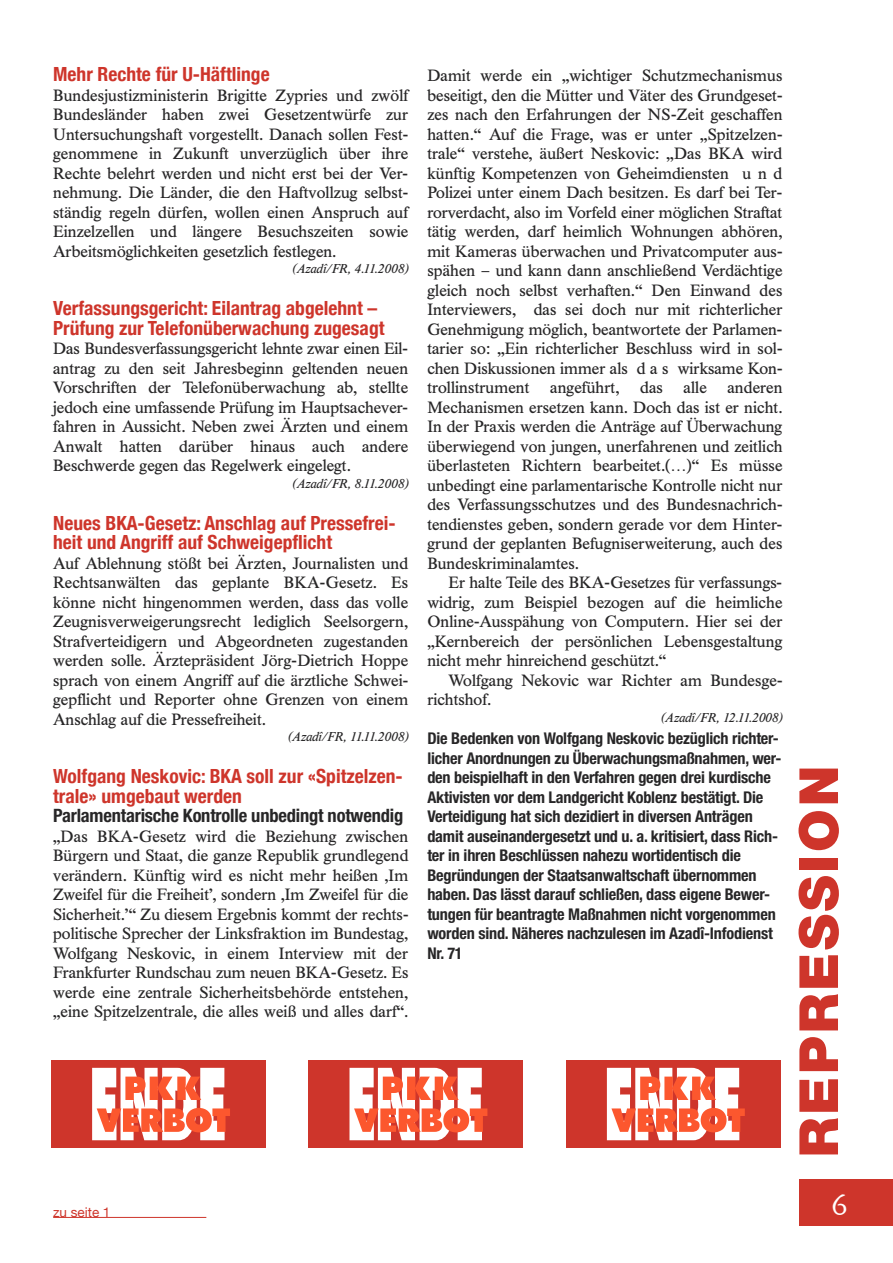
<style>
.page{position:relative;width:893px;height:1263px;background:#fff}
.page>*{position:absolute;margin:0;border:0;box-sizing:border-box;transform-origin:0 0}
.t1{font:900 54px "Helvetica Neue";letter-spacing:.05em;color:#ce352b}
.t2{font:33px "Herculanum";color:#fff}
.t3{font:700 condensed 19.5px/19.5px "Helvetica Neue";color:#ce352b}
.t4{font:700 condensed 18.45px "Helvetica Neue";letter-spacing:-.01em;color:#272627}
.t5{font:16.2px/19.5px "Times BQ";color:#272627;text-align:justify}
.t6{font:700 condensed 16.2px/19.5px "Helvetica Neue";letter-spacing:-.01em;color:#272627}
.t7{font:13.5px "Helvetica Neue";color:#ce352b}
.t8{font:italic 12.75px "Times BQ";color:#272627}
</style>
<div class="page">
<div style="left:799px;top:1179px;width:94px;height:46px;background:#ce352b"></div>
<div style="left:51px;top:1060px;width:215px;height:87px;background:#ce352b"></div>
<svg style="left:92px;top:1068px;width:138px;height:72px"></svg>
<div style="left:308px;top:1060px;width:215px;height:87px;background:#ce352b"></div>
<svg style="left:349px;top:1068px;width:138px;height:72px"></svg>
<div style="left:566px;top:1060px;width:214px;height:87px;background:#ce352b"></div>
<svg style="left:607px;top:1068px;width:138px;height:72px"></svg>
<hr style="left:53px;top:1217px;width:153px;height:1px;background:#ce352b">
<p class="t3" style="left:53px;top:64px;width:218px">Mehr Rechte für U-Häftlinge</p>
<p class="t5" style="left:53px;top:85px;width:357px">Bundesjustizministerin Brigitte Zypries und zwölf Bundesländer haben zwei Gesetzentwürfe zur Untersuchungshaft vorgestellt. Danach sollen Fest&shy;genommene in Zukunft unverzüglich über ihre Rechte belehrt werden und nicht erst bei der Ver&shy;nehmung. Die Länder, die den Haftvollzug selbst&shy;ständig regeln dürfen, wollen einen Anspruch auf Einzelzellen und längere Besuchszeiten sowie Arbeitsmöglichkeiten gesetzlich festlegen.</p>
<p class="t8" style="left:291px;top:262px;width:118px">(Azadî/FR, 4.11.2008)</p>
<p class="t3" style="left:53px;top:298px;width:333px">Verfassungsgericht: Eilantrag abgelehnt –<br>Prüfung zur Telefonüberwachung zugesagt</p>
<p class="t5" style="left:53px;top:339px;width:357px">Das Bundesverfassungsgericht lehnte zwar einen Eil&shy;antrag zu den seit Jahresbeginn geltenden neuen Vorschriften der Telefonüberwachung ab, stellte jedoch eine umfassende Prüfung im Hauptsachever&shy;fahren in Aussicht. Neben zwei Ärzten und einem Anwalt hatten darüber hinaus auch andere Beschwerde gegen das Regelwerk eingelegt.</p>
<p class="t8" style="left:291px;top:476px;width:118px">(Azadî/FR, 8.11.2008)</p>
<p class="t3" style="left:53px;top:513px;width:344px">Neues BKA-Gesetz: Anschlag auf Pressefrei&shy;heit und Angriff auf Schweigepflicht</p>
<p class="t5" style="left:53px;top:553px;width:357px">Auf Ablehnung stößt bei Ärzten, Journalisten und Rechtsanwälten das geplante BKA-Gesetz. Es könne nicht hingenommen werden, dass das volle Zeugnisverweigerungsrecht lediglich Seelsorgern, Strafverteidigern und Abgeordneten zugestanden werden solle. Ärztepräsident Jörg-Dietrich Hoppe sprach von einem Angriff auf die ärztliche Schwei&shy;gepflicht und Reporter ohne Grenzen von einem Anschlag auf die Pressefreiheit.</p>
<p class="t8" style="left:287px;top:730px;width:123px">(Azadî/FR, 11.11.2008)</p>
<p class="t3" style="left:53px;top:766px;width:351px">Wolfgang Neskovic: BKA soll zur «Spitzelzen&shy;trale» umgebaut werden</p>
<p class="t4" style="left:53px;top:809px;width:352px">Parlamentarische Kontrolle unbedingt notwendig</p>
<p class="t5" style="left:53px;top:826px;width:357px">„Das BKA-Gesetz wird die Beziehung zwischen Bürgern und Staat, die ganze Republik grundlegend verändern. Künftig wird es nicht mehr heißen ‚Im Zweifel für die Freiheit’, sondern ‚Im Zweifel für die Sicherheit.’“ Zu diesem Ergebnis kommt der rechts&shy;politische Sprecher der Linksfraktion im Bundestag, Wolfgang Neskovic, in einem Interview mit der Frankfurter Rundschau zum neuen BKA-Gesetz. Es werde eine zentrale Sicherheitsbehörde entstehen, „eine Spitzelzentrale, die alles weiß und alles darf“.</p>
<p class="t7" style="left:53px;top:1204px;width:59px">zu seite 1</p>
<p class="t5" style="left:427px;top:66px;width:357px">Damit werde ein „wichtiger Schutzmechanismus beseitigt, den die Mütter und Väter des Grundgeset&shy;zes nach den Erfahrungen der NS-Zeit geschaffen hatten.“ Auf die Frage, was er unter „Spitzelzen&shy;trale“ verstehe, äußert Neskovic: „Das BKA wird künftig Kompetenzen von Geheimdiensten u n d Polizei unter einem Dach besitzen. Es darf bei Ter&shy;rorverdacht, also im Vorfeld einer möglichen Straftat tätig werden, darf heimlich Wohnungen abhören, mit Kameras überwachen und Privatcomputer aus&shy;spähen – und kann dann anschließend Verdächtige gleich noch selbst verhaften.“ Den Einwand des Interviewers, das sei doch nur mit richterlicher Genehmigung möglich, beantwortete der Parlamen&shy;tarier so: „Ein richterlicher Beschluss wird in sol&shy;chen Diskussionen immer als d a s wirksame Kon&shy;trollinstrument</p>
<p class="t5" style="left:427px;top:378px;width:357px;text-indent:300px">anderen Mechanismen ersetzen kann. Doch das ist er nicht.<br>In der Praxis werden die Anträge auf Überwachung überwiegend von jungen, unerfahrenen und zeitlich überlasteten Richtern bearbeitet.(…)“ Es müsse unbedingt eine parlamentarische Kontrolle nicht nur des Verfassungsschutzes und des Bundesnachrich&shy;tendienstes geben, sondern gerade vor dem Hinter&shy;grund der geplanten Befugniserweiterung, auch des Bundeskriminalamtes.</p>
<p class="t5" style="left:427px;top:573px;width:357px;text-indent:21px">Er halte Teile des BKA-Gesetzes für verfassungs&shy;widrig, zum Beispiel bezogen auf die heimliche Online-Ausspähung von Computern. Hier sei der „Kernbereich der persönlichen Lebensgestaltung nicht mehr hinreichend geschützt.“</p>
<p class="t5" style="left:427px;top:671px;width:357px;text-indent:21px">Wolfgang Nekovic war Richter am Bundesge&shy;richtshof.</p>
<p class="t8" style="left:660px;top:710px;width:124px">(Azadî/FR, 12.11.2008)</p>
<p class="t6" style="left:427px;top:730px;width:356px">Die Bedenken von Wolfgang Neskovic bezüglich richter&shy;licher Anordnungen zu Überwachungsmaßnahmen, wer&shy;den beispielhaft in den Verfahren gegen drei kurdische Aktivisten vor dem Landgericht Koblenz bestätigt. Die Verteidigung hat sich dezidiert in diversen Anträgen damit auseinandergesetzt und u. a. kritisiert, dass Rich&shy;ter in ihren Beschlüssen nahezu wortidentisch die Begründungen der Staatsanwaltschaft übernommen haben. Das lässt darauf schließen, dass eigene Bewer&shy;tungen für beantragte Maßnahmen nicht vorgenommen worden sind. Näheres nachzulesen im Azadî-Infodienst Nr. 71</p>
<p class="t5" style="left:550px;top:378px;width:71px">angeführt,</p>
<p class="t5" style="left:640px;top:378px;width:24px">das</p>
<p class="t5" style="left:684px;top:378px;width:25px">alle</p>
<h1 class="t1" style="left:799px;top:1157px;width:394px;rotate:-90deg">REPRESSION</h1>
<h2 class="t2" style="left:830px;top:1188px;width:20px">6</h2>
</div>
